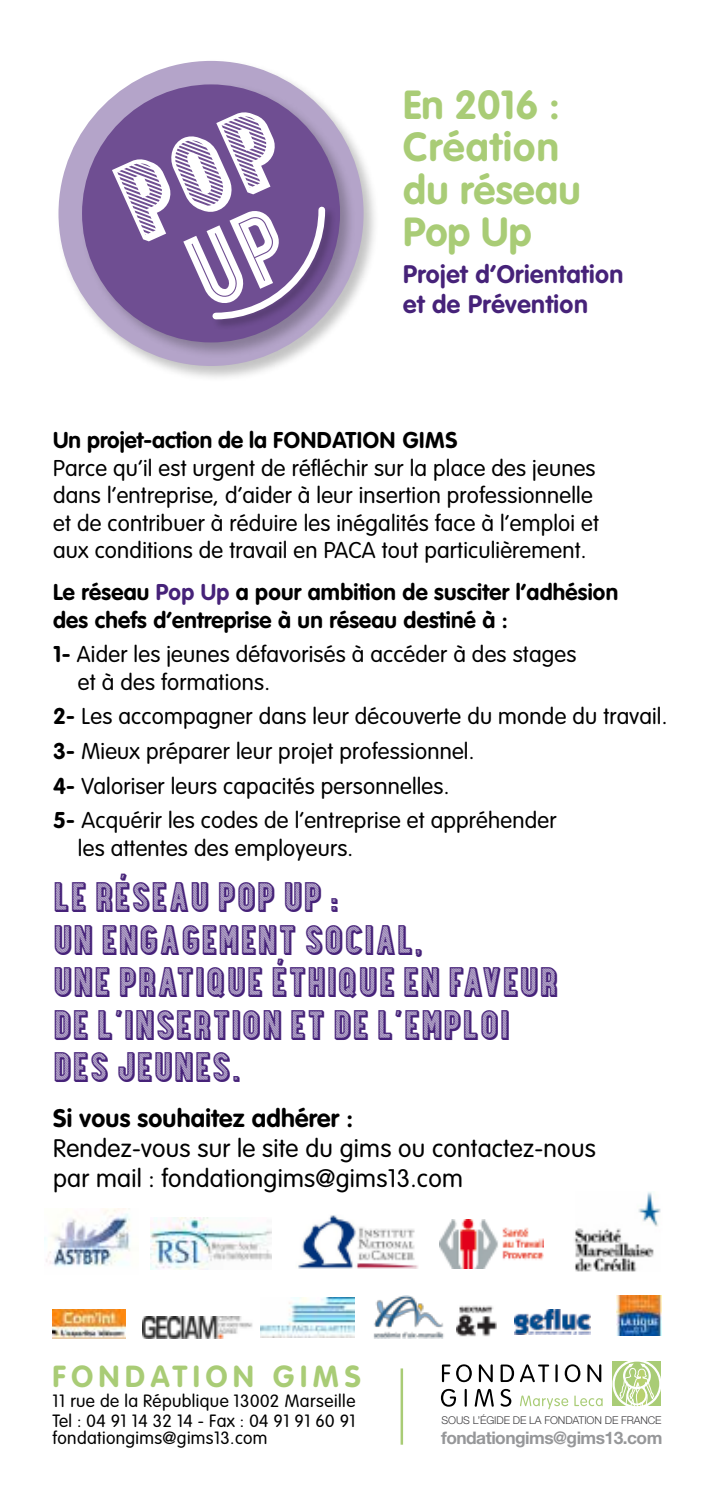
<style>
.page{position:relative;width:709px;height:1489px;background:#fff}
.page>*{position:absolute;margin:0;border:0;box-sizing:border-box;transform-origin:0 0}
.t1{font:700 40px/42.5px "VAG Rounded";letter-spacing:.01em;color:#a9cc76}
.t2{font:35px/42.5px "Station No.Seven";color:#462279}
.t3{font:700 30px "VAG Rounded";letter-spacing:.19em;color:#a9cc76}
.t4{font:300 25px/30px "VAG Rounded";letter-spacing:.01em;color:#000}
.t5{font:700 25px/30px "VAG Rounded";letter-spacing:.02em;color:#462279}
.t6{font:700 25px "VAG Rounded";letter-spacing:.01em;color:#000}
.t7{font:300 22.5px/27.5px "VAG Rounded";letter-spacing:.01em;color:#000}
.t8{font:700 22.5px/27.5px "VAG Rounded";letter-spacing:.01em;color:#000}
.t9{font:300 17.5px/20px "VAG Rounded";letter-spacing:.02em;color:#000}
.t10{font:700 17.25px "Helvetica Neue";letter-spacing:-.03em;color:#969799}
.t11{font:300 10.75px "Helvetica Neue";letter-spacing:-.01em;color:#3e3d40}
.s1{color:#462279}
.s2{font-weight:700}
</style>
<div class="page">
<div style="left:56px;top:59px;width:324px;height:323px;background:#000;opacity:.24"></div>
<div style="left:58px;top:61px;width:305px;height:305px;background:#b4a4c9;border-radius:50%"></div>
<div style="left:80px;top:82px;width:276px;height:277px;background:#000;opacity:.24"></div>
<div style="left:82px;top:84px;width:258px;height:258px;background:#6f4e92;border-radius:50%"></div>
<div style="left:211px;top:205px;width:126px;height:126px;background:#000;opacity:.24"></div>
<hr style="left:400px;top:1368px;width:3px;height:76px;background:#a9cc76">
<img style="left:456px;top:1305px;width:40px;height:32px">
<img style="left:373px;top:1295px;width:71px;height:43px">
<img style="left:514px;top:1309px;width:77px;height:25px">
<svg style="left:520px;top:1395px;width:48px;height:14px"></svg>
<svg style="left:574px;top:1395px;width:28px;height:10px"></svg>
<svg style="left:612px;top:1361px;width:49px;height:46px"></svg>
<svg style="left:442px;top:1364px;width:8px;height:17px"></svg>
<svg style="left:456px;top:1364px;width:16px;height:17px"></svg>
<svg style="left:479px;top:1364px;width:14px;height:17px"></svg>
<svg style="left:500px;top:1364px;width:14px;height:17px"></svg>
<svg style="left:520px;top:1364px;width:29px;height:17px"></svg>
<svg style="left:555px;top:1364px;width:2px;height:17px"></svg>
<svg style="left:564px;top:1364px;width:16px;height:17px"></svg>
<svg style="left:587px;top:1364px;width:14px;height:17px"></svg>
<svg style="left:441px;top:1388px;width:15px;height:18px"></svg>
<hr style="left:464px;top:1388px;width:3px;height:18px;background:#000">
<svg style="left:474px;top:1388px;width:20px;height:18px"></svg>
<svg style="left:500px;top:1388px;width:11px;height:18px"></svg>
<img style="left:574px;top:1191px;width:87px;height:81px">
<img style="left:439px;top:1219px;width:105px;height:49px">
<img style="left:44px;top:1208px;width:86px;height:59px">
<img style="left:151px;top:1217px;width:120px;height:52px">
<img style="left:298px;top:1215px;width:120px;height:53px">
<img style="left:53px;top:1309px;width:72px;height:29px">
<img style="left:142px;top:1316px;width:111px;height:22px">
<img style="left:260px;top:1297px;width:94px;height:40px">
<img style="left:616px;top:1295px;width:45px;height:39px">
<svg style="left:112px;top:104px;width:216px;height:219px"></svg>
<h1 class="t1" style="left:403px;top:83px;width:179px">En 2016 :<br>Création du réseau<br>Pop Up</h1>
<p class="t5" style="left:403px;top:259px;width:222px">Projet d’Orientation et de Prévention</p>
<p class="t8" style="left:53px;top:426px;width:406px">Un projet-action de la FONDATION GIMS</p>
<p class="t7" style="left:53px;top:454px;width:547px">Parce qu’il est urgent de réfléchir sur la place des jeunes dans l’entreprise, d’aider à leur insertion professionnelle et de contribuer à réduire les inégalités face à l’emploi et aux conditions de travail en PACA tout particulièrement.</p>
<p class="t8" style="left:53px;top:578px;width:566px">Le réseau <span class="s1">Pop Up</span> a pour ambition de susciter l’adhésion des chefs d’entreprise à un réseau destiné à :</p>
<p class="t7" style="left:78px;top:640px;width:500px;text-indent:-25px"><span class="s2">1-</span> Aider les jeunes défavorisés à accéder à des stages et à des formations.</p>
<p class="t7" style="left:53px;top:699px;width:615px;line-height:34.5px"><span class="s2">2-</span> Les accompagner dans leur découverte du monde du travail.<br><span class="s2">3-</span> Mieux préparer leur projet professionnel.<br><span class="s2">4-</span> Valoriser leurs capacités personnelles.<br><span class="s2">5-</span> Acquérir les codes de l’entreprise et appréhender</p>
<p class="t7" style="left:78px;top:833px;width:277px">les attentes des employeurs.</p>
<h2 class="t2" style="left:53px;top:874px;width:507px">LE RÉSEAU POP UP :<br>UN ENGAGEMENT SOCIAL,<br>UNE PRATIQUE ÉTHIQUE EN FAVEUR<br>DE L’INSERTION ET DE L’EMPLOI<br>DES JEUNES.</h2>
<p class="t6" style="left:53px;top:1103px;width:301px">Si vous souhaitez adhérer :</p>
<p class="t4" style="left:53px;top:1132px;width:544px">Rendez-vous sur le site du gims ou contactez-nous par mail : fondationgims@gims13.com</p>
<h3 class="t3" style="left:53px;top:1358px;width:310px">FONDATION GIMS</h3>
<p class="t9" style="left:53px;top:1390px;width:304px">11 rue de la République 13002 Marseille<br>Tel : 04 91 14 32 14 - Fax : 04 91 91 60 91</p>
<p class="t9" style="left:53px;top:1427px;width:216px">fondationgims@gims13.com</p>
<p class="t11" style="left:441px;top:1412px;width:222px">SOUS L’ÉGIDE DE LA FONDATION DE FRANCE</p>
<p class="t10" style="left:441px;top:1426px;width:223px">fondationgims@gims13.com</p>
</div>
